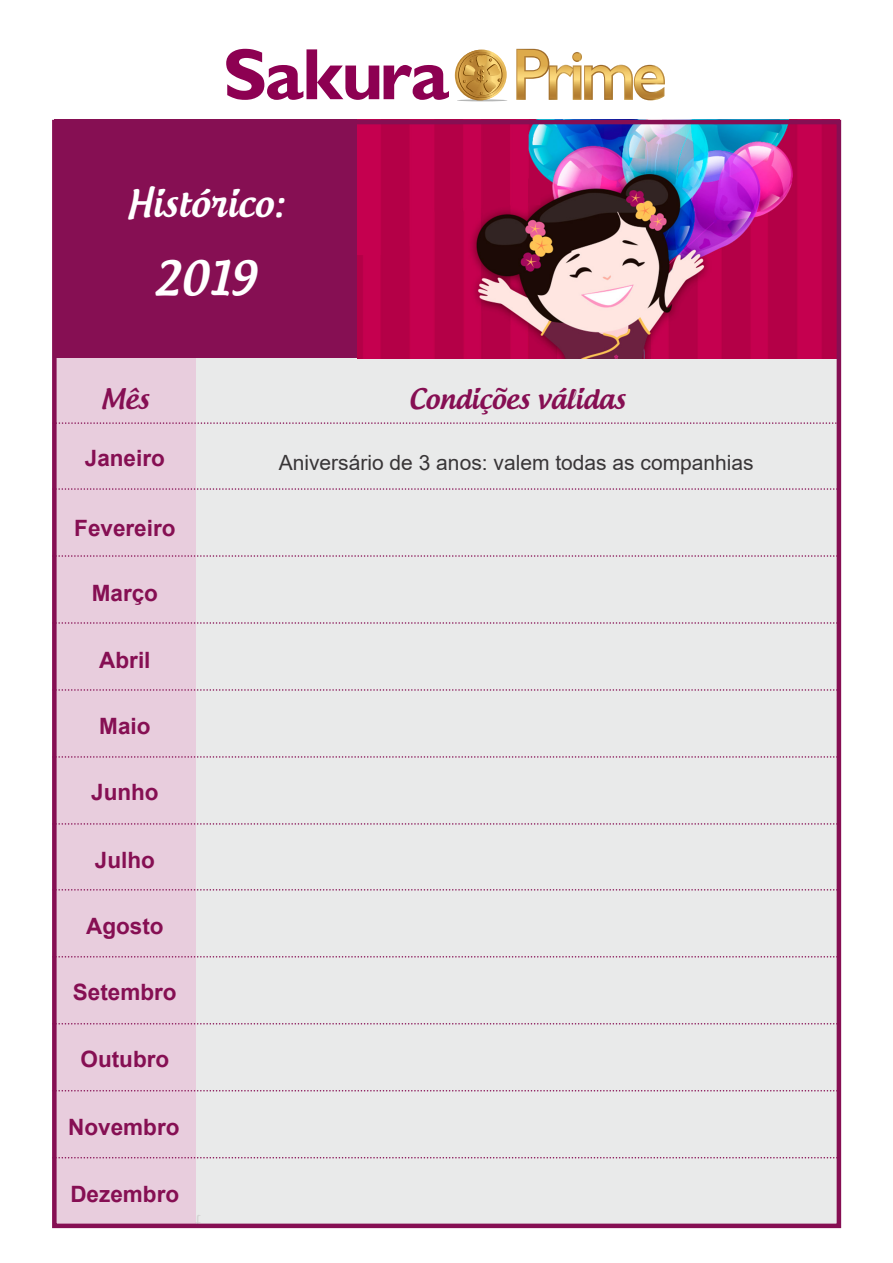
<style>
.page{position:relative;width:893px;height:1263px;background:#fff}
.page>*{position:absolute;margin:0;border:0;box-sizing:border-box;transform-origin:0 0}
.t1{font:500 45px "Androgyne";color:#fff}
.t2{font:500 36px "Androgyne";color:#fff}
.t3{font:500 27px "Androgyne";color:#860f53}
.t4{font:700 22.5px "Arial";color:#860f53}
.t5{font:21px "Arial";color:#231f20}
</style>
<div class="page">
<div style="left:54px;top:357px;width:142px;height:870px;background:#e8cddd"></div>
<div style="left:196px;top:357px;width:642px;height:871px;background:#e9eaea"></div>
<svg style="left:58px;top:488px;width:777px;height:2px"></svg>
<svg style="left:58px;top:422px;width:778px;height:2px"></svg>
<svg style="left:58px;top:555px;width:777px;height:2px"></svg>
<svg style="left:58px;top:622px;width:777px;height:2px"></svg>
<svg style="left:58px;top:689px;width:777px;height:2px"></svg>
<svg style="left:58px;top:756px;width:777px;height:2px"></svg>
<svg style="left:58px;top:823px;width:777px;height:2px"></svg>
<svg style="left:58px;top:889px;width:777px;height:1px"></svg>
<svg style="left:58px;top:956px;width:777px;height:1px"></svg>
<svg style="left:58px;top:1023px;width:777px;height:1px"></svg>
<svg style="left:58px;top:1090px;width:777px;height:1px"></svg>
<svg style="left:58px;top:1157px;width:777px;height:1px"></svg>
<div style="left:54px;top:120px;width:305px;height:238px;background:#860f53"></div>
<hr style="left:457px;top:99px;width:50px;height:2px;background:#464748;border-radius:50%">
<svg style="left:226px;top:49px;width:223px;height:51px"></svg>
<svg style="left:516px;top:49px;width:149px;height:51px"></svg>
<svg style="left:457px;top:50px;width:50px;height:50px"></svg>
<svg style="left:458px;top:52px;width:47px;height:46px;background:#cfa55a"></svg>
<img style="left:358px;top:125px;width:478px;height:233px">
<div style="left:52px;top:120px;width:789px;height:1108px;border:4px solid #860f53"></div>
<p class="t2" style="left:127px;top:181px;width:158px">Histórico:</p>
<p class="t1" style="left:154px;top:250px;width:105px">2019</p>
<p class="t3" style="left:101px;top:381px;width:50px">Mês</p>
<p class="t3" style="left:409px;top:381px;width:218px">Condições válidas</p>
<p class="t4" style="left:85px;top:443px;width:82px">Janeiro</p>
<p class="t4" style="left:74px;top:512px;width:103px">Fevereiro</p>
<p class="t4" style="left:92px;top:577px;width:68px">Março</p>
<p class="t4" style="left:99px;top:644px;width:53px">Abril</p>
<p class="t4" style="left:99px;top:710px;width:53px">Maio</p>
<p class="t4" style="left:91px;top:776px;width:69px">Junho</p>
<p class="t4" style="left:95px;top:844px;width:62px">Julho</p>
<p class="t4" style="left:86px;top:910px;width:79px">Agosto</p>
<p class="t4" style="left:73px;top:976px;width:105px">Setembro</p>
<p class="t4" style="left:81px;top:1043px;width:90px">Outubro</p>
<p class="t4" style="left:68px;top:1111px;width:113px">Novembro</p>
<p class="t4" style="left:70px;top:1178px;width:110px">Dezembro</p>
<p class="t5" style="left:279px;top:448px;width:477px">Aniversário de 3 anos: valem todas as companhias</p>
</div>
